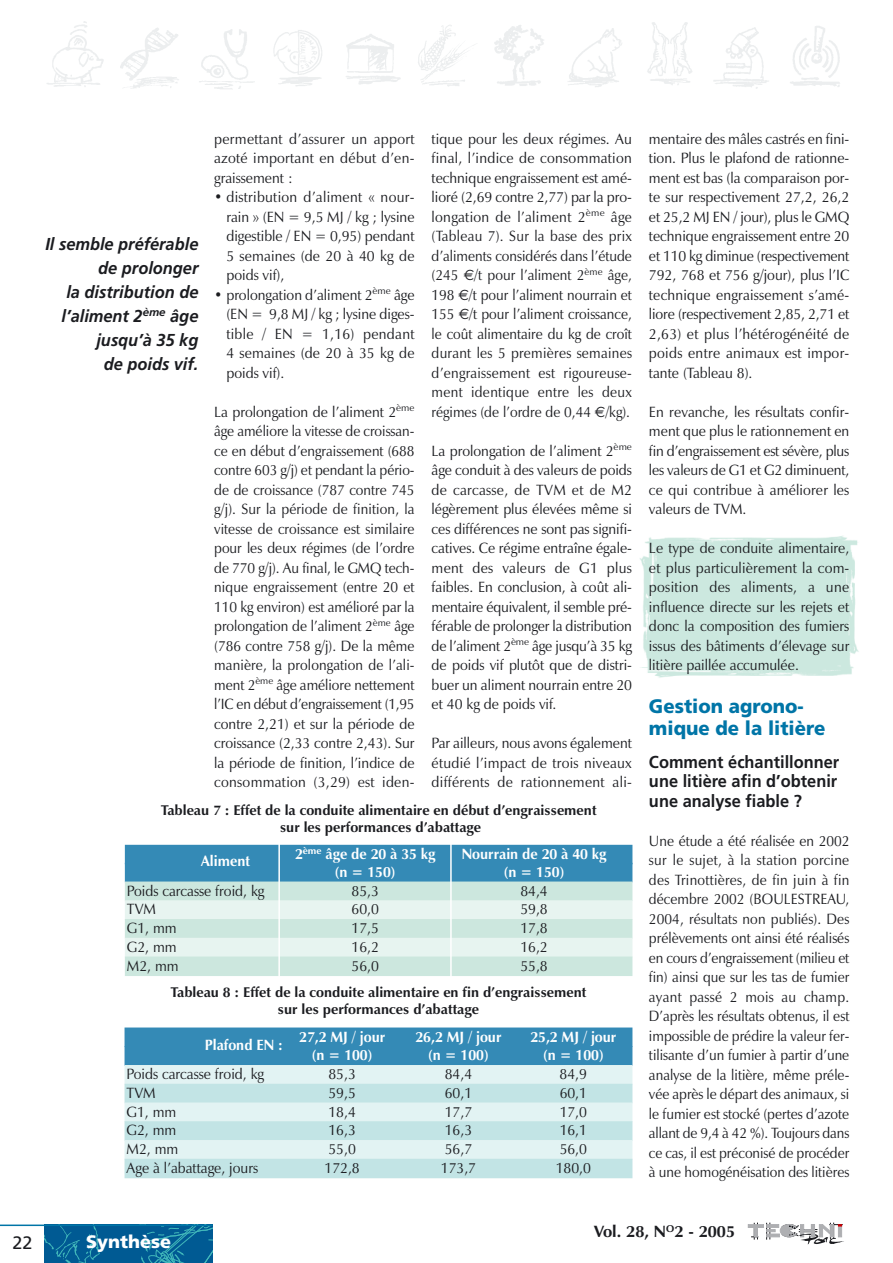
<style>
.page{position:relative;width:893px;height:1263px;background:#fff}
.page>*{position:absolute;margin:0;border:0;box-sizing:border-box;transform-origin:0 0}
.t1{font:900 19.5px/21.8px "Frutiger";color:#0075a7;scale:.95 1}
.t2{font:900 18px "Frutiger";color:#fff}
.t3{font:18px "Frutiger";color:#1b1c20}
.t4{font:italic 700 17.25px/24px "Frutiger";color:#1b1c20;text-align:right;scale:.95 1}
.t5{font:700 17.25px/19.5px "Frutiger";color:#1b1c20;scale:.95 1}
.t6{font:700 16.5px "Zapf Humanist 601 BT";color:#1b1c20}
.t7{font:15px/19.5px "Zapf Humanist 601 BT";color:#1b1c20;text-align:justify;scale:.95 1}
.t8{font:15px/19.5px "Zapf Humanist 601 BT";color:#1b1c20;text-align:justify;scale:.93 1}
.t9{font:700 15px "Zapf Humanist 601 BT";color:#fff;scale:.95 1}
.t10{font:700 14.25px/17.1px "Zapf Humanist 601 BT";color:#1b1c20;text-align:center}
.s1{font-family:"Euro Sans"}
</style>
<div class="page">
<img style="left:639px;top:536px;width:220px;height:142px">
<svg style="left:748px;top:1222px;width:96px;height:22px"></svg>
<div style="left:45px;top:1225px;width:168px;height:38px;background:#005a93"></div>
<svg style="left:45px;top:1226px;width:55px;height:37px"></svg>
<svg style="left:132px;top:1226px;width:81px;height:37px"></svg>
<hr style="left:0;top:1225px;width:213px;height:1px;background:#0075a7">
<div style="left:125px;top:845px;width:507px;height:19px;background:#348ab6"></div>
<div style="left:125px;top:863px;width:507px;height:19px;background:#348ab6"></div>
<div style="left:125px;top:882px;width:507px;height:19px;background:#cce7de"></div>
<div style="left:125px;top:900px;width:507px;height:20px;background:#e7f4f0"></div>
<div style="left:125px;top:919px;width:507px;height:20px;background:#cce7de"></div>
<div style="left:125px;top:938px;width:507px;height:19px;background:#e7f4f0"></div>
<div style="left:125px;top:957px;width:507px;height:19px;background:#cce7de"></div>
<div style="left:124px;top:1028px;width:508px;height:19px;background:#348ab6"></div>
<div style="left:124px;top:1046px;width:508px;height:20px;background:#348ab6"></div>
<div style="left:124px;top:1065px;width:508px;height:20px;background:#e2f3f3"></div>
<div style="left:124px;top:1084px;width:508px;height:19px;background:#c2e4e5"></div>
<div style="left:124px;top:1103px;width:508px;height:19px;background:#e2f3f3"></div>
<div style="left:124px;top:1121px;width:508px;height:20px;background:#c2e4e5"></div>
<div style="left:124px;top:1140px;width:508px;height:20px;background:#e2f3f3"></div>
<div style="left:124px;top:1159px;width:508px;height:19px;background:#c2e4e5"></div>
<hr style="left:278px;top:841px;width:2px;height:137px;background:#fff">
<hr style="left:450px;top:841px;width:1px;height:137px;background:#fff">
<p class="t4" style="left:45px;top:233px;width:163px">Il semble préférable de prolonger<br>la distribution de l’aliment 2<sup>ème</sup> âge jusqu’à 35 kg<br>de poids vif.</p>
<p class="t7" style="left:214px;top:131px;width:212px">permettant d’assurer un apport azoté important en début d’en&shy;graissement :</p>
<p class="t7" style="left:226px;top:189px;width:199px;text-indent:-12px">• distribution d’aliment « nour&shy;rain » (EN = 9,5 MJ / kg ; lysine digestible / EN = 0,95) pendant 5 semaines (de 20 à 40 kg de poids vif),</p>
<p class="t7" style="left:226px;top:287px;width:199px;text-indent:-12px">• prolongation d’aliment 2<sup>ème</sup> âge (EN = 9,8 MJ / kg ; lysine diges&shy;tible / EN = 1,16) pendant 4 semaines (de 20 à 35 kg de poids vif).</p>
<p class="t7" style="left:214px;top:404px;width:212px">La prolongation de l’aliment 2<sup>ème </sup>âge améliore la vitesse de croissan&shy;ce en début d’engraissement (688 contre 603 g/j) et pendant la pério&shy;de de croissance (787 contre 745 g/j). Sur la période de finition, la vitesse de croissance est similaire pour les deux régimes (de l’ordre de 770 g/j). Au final, le GMQ tech&shy;nique engraissement (entre 20 et 110 kg environ) est amélioré par la prolongation de l’aliment 2<sup>ème</sup> âge (786 contre 758 g/j). De la même manière, la prolongation de l’ali&shy;ment 2<sup>ème</sup> âge améliore nettement l’IC en début d’engraissement (1,95 contre 2,21) et sur la période de croissance (2,33 contre 2,43). Sur la période de finition, l’indice de consommation (3,29) est iden-</p>
<p class="t7" style="left:431px;top:131px;width:212px">tique pour les deux régimes. Au final, l’indice de consommation technique engraissement est amé&shy;lioré (2,69 contre 2,77) par la pro&shy;longation de l’aliment 2<sup>ème</sup> âge (Tableau 7). Sur la base des prix d’aliments considérés dans l’étude (245 <span class="s1">€</span>/t pour l’aliment 2<sup>ème</sup> âge, 198 <span class="s1">€</span>/t pour l’aliment nourrain et 155 <span class="s1">€</span>/t pour l’aliment croissance, le coût alimentaire du kg de croît durant les 5 premières semaines d’engraissement est rigoureuse&shy;ment identique entre les deux régimes (de l’ordre de 0,44 <span class="s1">€</span>/kg).</p>
<p class="t7" style="left:431px;top:443px;width:212px">La prolongation de l’aliment 2<sup>ème </sup>âge conduit à des valeurs de poids de carcasse, de TVM et de M2 légèrement plus élevées même si ces différences ne sont pas signifi&shy;catives. Ce régime entraîne égale&shy;ment des valeurs de G1 plus faibles. En conclusion, à coût ali&shy;mentaire équivalent, il semble pré&shy;férable de prolonger la distribution de l’aliment 2<sup>ème</sup> âge jusqu’à 35 kg de poids vif plutôt que de distri&shy;buer un aliment nourrain entre 20 et 40 kg de poids vif.</p>
<p class="t7" style="left:431px;top:735px;width:212px">Par ailleurs, nous avons également étudié l’impact de trois niveaux différents de rationnement ali-</p>
<p class="t10" style="left:161px;top:803px;width:437px">Tableau 7 : Effet de la conduite alimentaire en début d’engraissement sur les performances d’abattage</p>
<p class="t9" style="left:295px;top:848px;width:149px">2<sup>ème</sup> âge de 20 à 35 kg</p>
<p class="t9" style="left:461px;top:848px;width:154px">Nourrain de 20 à 40 kg</p>
<p class="t9" style="left:201px;top:856px;width:53px">Aliment</p>
<p class="t9" style="left:335px;top:866px;width:65px">(n = 150)</p>
<p class="t9" style="left:503px;top:866px;width:65px">(n = 150)</p>
<p class="t7" style="left:127px;top:883px;width:146px">Poids carcasse froid, kg</p>
<p class="t7" style="left:351px;top:883px;width:30px">85,3</p>
<p class="t7" style="left:520px;top:883px;width:30px">84,4</p>
<p class="t7" style="left:127px;top:901px;width:32px">TVM</p>
<p class="t7" style="left:351px;top:901px;width:30px">60,0</p>
<p class="t7" style="left:520px;top:901px;width:30px">59,8</p>
<p class="t7" style="left:127px;top:920px;width:54px">G1, mm</p>
<p class="t7" style="left:351px;top:920px;width:30px">17,5</p>
<p class="t7" style="left:520px;top:920px;width:30px">17,8</p>
<p class="t7" style="left:127px;top:939px;width:54px">G2, mm</p>
<p class="t7" style="left:351px;top:939px;width:30px">16,2</p>
<p class="t7" style="left:520px;top:939px;width:30px">16,2</p>
<p class="t7" style="left:127px;top:958px;width:56px">M2, mm</p>
<p class="t7" style="left:351px;top:958px;width:30px">56,0</p>
<p class="t7" style="left:520px;top:958px;width:30px">55,8</p>
<p class="t10" style="left:170px;top:985px;width:417px">Tableau 8 : Effet de la conduite alimentaire en fin d’engraissement sur les performances d’abattage</p>
<p class="t9" style="left:299px;top:1031px;width:92px">27,2 MJ / jour</p>
<p class="t9" style="left:415px;top:1031px;width:92px">26,2 MJ / jour</p>
<p class="t9" style="left:530px;top:1031px;width:92px">25,2 MJ / jour</p>
<p class="t9" style="left:205px;top:1039px;width:84px">Plafond EN :</p>
<p class="t9" style="left:312px;top:1050px;width:65px">(n = 100)</p>
<p class="t9" style="left:428px;top:1050px;width:65px">(n = 100)</p>
<p class="t9" style="left:543px;top:1050px;width:65px">(n = 100)</p>
<p class="t7" style="left:127px;top:1066px;width:146px">Poids carcasse froid, kg</p>
<p class="t7" style="left:328px;top:1066px;width:30px">85,3</p>
<p class="t7" style="left:445px;top:1066px;width:30px">84,4</p>
<p class="t7" style="left:559px;top:1066px;width:30px">84,9</p>
<p class="t7" style="left:127px;top:1085px;width:32px">TVM</p>
<p class="t7" style="left:328px;top:1085px;width:30px">59,5</p>
<p class="t7" style="left:445px;top:1085px;width:30px">60,1</p>
<p class="t7" style="left:559px;top:1085px;width:30px">60,1</p>
<p class="t7" style="left:127px;top:1104px;width:54px">G1, mm</p>
<p class="t7" style="left:328px;top:1104px;width:30px">18,4</p>
<p class="t7" style="left:445px;top:1104px;width:30px">17,7</p>
<p class="t7" style="left:559px;top:1104px;width:30px">17,0</p>
<p class="t7" style="left:127px;top:1122px;width:54px">G2, mm</p>
<p class="t7" style="left:328px;top:1122px;width:30px">16,3</p>
<p class="t7" style="left:445px;top:1122px;width:30px">16,3</p>
<p class="t7" style="left:559px;top:1122px;width:30px">16,1</p>
<p class="t7" style="left:127px;top:1141px;width:56px">M2, mm</p>
<p class="t7" style="left:328px;top:1141px;width:30px">55,0</p>
<p class="t7" style="left:445px;top:1141px;width:30px">56,7</p>
<p class="t7" style="left:559px;top:1141px;width:30px">56,0</p>
<p class="t7" style="left:127px;top:1160px;width:140px">Age à l’abattage, jours</p>
<p class="t7" style="left:324px;top:1160px;width:39px">172,8</p>
<p class="t7" style="left:441px;top:1160px;width:39px">173,7</p>
<p class="t7" style="left:555px;top:1160px;width:39px">180,0</p>
<p class="t7" style="left:649px;top:131px;width:212px">mentaire des mâles castrés en fini&shy;tion. Plus le plafond de rationne&shy;ment est bas (la comparaison por&shy;te sur respectivement 27,2, 26,2 et 25,2 MJ EN / jour), plus le GMQ technique engraissement entre 20 et 110 kg diminue (respectivement 792, 768 et 756 g/jour), plus l’IC technique engraissement s’amé&shy;liore (respectivement 2,85, 2,71 et 2,63) et plus l’hétérogénéité de poids entre animaux est impor&shy;tante (Tableau 8).</p>
<p class="t7" style="left:649px;top:404px;width:212px">En revanche, les résultats confir&shy;ment que plus le rationnement en fin d’engraissement est sévère, plus les valeurs de G1 et G2 diminuent, ce qui contribue à améliorer les valeurs de TVM.</p>
<p class="t7" style="left:649px;top:540px;width:212px">Le type de conduite alimentaire, et plus particulièrement la com&shy;position des aliments, a une influence directe sur les rejets et donc la composition des fumiers issus des bâtiments d’élevage sur litière paillée accumulée.</p>
<h1 class="t1" style="left:649px;top:697px;width:187px">Gestion agrono&shy;mique de la litière</h1>
<p class="t5" style="left:649px;top:753px;width:202px">Comment échantillonner une litière afin d’obtenir une analyse fiable ?</p>
<p class="t8" style="left:649px;top:833px;width:217px">Une étude a été réalisée en 2002 sur le sujet, à la station porcine des Trinottières, de fin juin à fin décembre 2002 (BOULESTREAU, 2004, résultats non publiés). Des prélèvements ont ainsi été réalisés en cours d’engraissement (milieu et fin) ainsi que sur les tas de fumier ayant passé 2 mois au champ.<br>D’après les résultats obtenus, il est impossible de prédire la valeur fer&shy;tilisante d’un fumier à partir d’une analyse de la litière, même préle&shy;vée après le départ des animaux, si le fumier est stocké (pertes d’azote allant de 9,4 à 42 %). Toujours dans ce cas, il est préconisé de procéder à une homogénéisation des litières</p>
<p class="t3" style="left:12px;top:1236px;width:22px">22</p>
<p class="t2" style="left:86px;top:1235px;width:86px">Synthèse</p>
<p class="t6" style="left:594px;top:1225px;width:142px">Vol. 28, N<sup>O</sup>2 - 2005</p>
</div>
